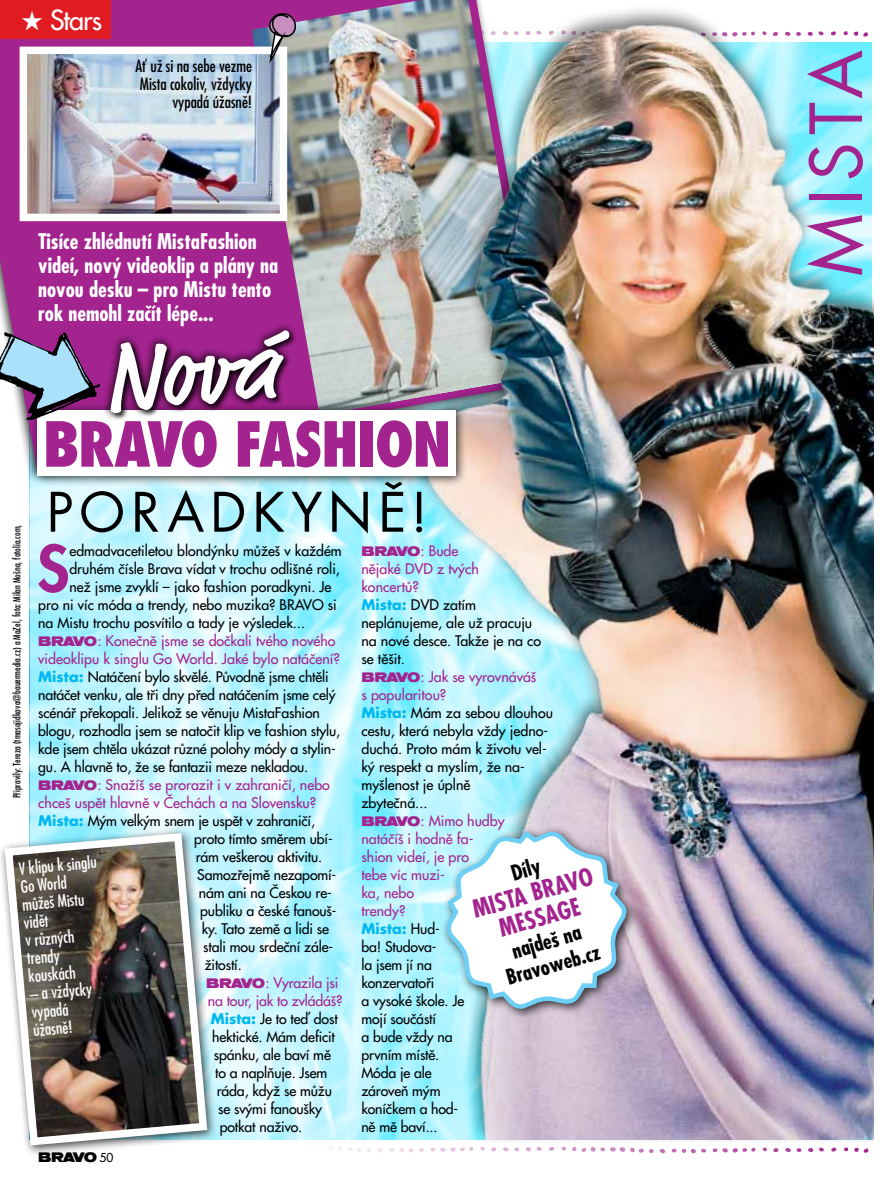
<style>
.page{position:relative;width:893px;height:1191px;background:#fff}
.page>*{position:absolute;margin:0;border:0;box-sizing:border-box;transform-origin:0 0}
.t1{font:94.5px "Market";color:#fff}
.t2{font:69.75px "Futura CE";letter-spacing:.105em;color:#a3238f}
.t3{font:800 61.95px "Futura CE";color:#a3238f}
.t4{font:800 condensed 60.3px "Futura CE";letter-spacing:-.03em;color:#a3238f}
.t5{font:52.95px "Futura CE";letter-spacing:.12em;color:#000}
.t6{font:27px "Futura CE";letter-spacing:-.035em;color:#fff}
.t7{font:700 condensed 24px/25.5px "Futura CE";color:#a3238f;text-align:center}
.t8{font:700 condensed 21px/24px "Futura CE";color:#fff}
.t9{font:700 condensed 21px/24px "Futura CE";color:#000;text-align:center}
.t10{font:condensed 16.5px/18px "Futura CE";color:#fff}
.t11{font:condensed 16.5px/18px "Futura CE";color:#000;text-align:right}
.t12{font:14.25px/18px "Futura CE";letter-spacing:-.01em;color:#000}
.t13{font:14.25px "Futura CE";color:#a3238f}
.t14{font:12px "Futura CE";color:#000}
.t15{font:condensed 9.75px "Futura CE";color:#000}
.s1{color:#a3238f}
.s2{font-weight:700;color:#00b9f1}
</style>
<div class="page">
<img style="left:30px;top:483px;width:366px;height:657px">
<div style="left:0;top:0;width:252px;height:472px;background:#a3238f"></div>
<img style="left:252px;top:0;width:144px;height:403px">
<img style="left:29px;top:56px;width:249px;height:156px">
<div style="left:20px;top:47px;width:267px;height:174px;border:8px solid #fff"></div>
<svg style="left:785px;top:1148px;width:16px;height:4px"></svg>
<svg style="left:808px;top:1148px;width:5px;height:4px"></svg>
<svg style="left:819px;top:1147px;width:50px;height:6px"></svg>
<svg style="left:331px;top:1147px;width:165px;height:6px"></svg>
<svg style="left:503px;top:1147px;width:16px;height:5px"></svg>
<svg style="left:526px;top:1146px;width:252px;height:8px"></svg>
<img style="left:396px;top:0;width:478px;height:1140px">
<div style="left:0;top:0;width:111px;height:38px;background:#e11b22"></div>
<div style="left:31px;top:403px;width:436px;height:84px;background:#000;opacity:.75"></div>
<div style="left:38px;top:410px;width:418px;height:65px;background:#fff"></div>
<svg style="left:0;top:275px;width:305px;height:162px"></svg>
<div style="left:0;top:826px;width:218px;height:330px;background:#000;opacity:.75"></div>
<img style="left:1px;top:829px;width:210px;height:320px">
<svg style="left:262px;top:9px;width:36px;height:58px;background:#9882a1"></svg>
<div style="left:441px;top:826px;width:197px;height:194px;background:#000;opacity:.75"></div>
<svg style="left:444px;top:827px;width:185px;height:220px"></svg>
<svg style="left:39px;top:1152px;width:58px;height:4px"></svg>
<svg style="left:39px;top:636px;width:58px;height:10px"></svg>
<svg style="left:39px;top:780px;width:58px;height:10px"></svg>
<svg style="left:207px;top:978px;width:58px;height:10px"></svg>
<svg style="left:362px;top:546px;width:58px;height:10px"></svg>
<svg style="left:362px;top:672px;width:58px;height:10px"></svg>
<svg style="left:362px;top:816px;width:58px;height:10px"></svg>
<h3 class="t6" style="left:21px;top:3px;width:82px">★ Stars</h3>
<p class="t11" style="left:135px;top:56px;width:118px">Ať už si na sebe vezme<br>Mista cokoliv, vždycky vypadá úžasně!</p>
<h3 class="t8" style="left:38px;top:229px;width:242px">Tisíce zhlédnutí MistaFashion videí, nový videoklip a plány na novou desku – pro Mistu tento rok nemohl začít lépe...</h3>
<h1 class="t1" style="left:99px;top:324px;width:174px;rotate:-5deg">Nová</h1>
<h3 class="t4" style="left:43px;top:408px;width:410px">BRAVO FASHION</h3>
<h3 class="t5" style="left:47px;top:481px;width:383px">PORADKYNĚ!</h3>
<p class="t15" style="left:11px;top:798px;width:275px;rotate:-90deg">Připravily: Tereza (tmasojidkova@bauermedia.cz) a MaZel, foto: Milan Mošna, fotolia.com,</p>
<h3 class="t3" style="left:37px;top:528px;width:34px">S</h3>
<p class="t12" style="left:69px;top:541px;width:274px">edmadvacetiletou blondýnku můžeš v každém</p>
<p class="t12" style="left:361px;top:541px;width:181px;text-indent:59px"><span class="s1">: Bude<br>nějaké DVD z tvých<br>koncertů?<br></span><span class="s2">Mista:</span> DVD zatím neplánujeme, ale už pracuju na nové desce. Takže je na co se těšit.</p>
<p class="t12" style="left:361px;top:667px;width:193px;text-indent:59px"><span class="s1">: Jak se vyrovnáváš<br>s popularitou?<br></span><span class="s2">Mista:</span> Mám za sebou dlouhou cestu, která nebyla vždy jedno&shy;duchá. Proto mám k životu vel&shy;ký respekt a myslím, že na&shy;myšlenost je úplně<br>zbytečná...</p>
<p class="t12" style="left:361px;top:811px;width:145px;text-indent:59px"><span class="s1">: Mimo hudby natáčíš i hodně fa&shy;shion videí, je pro<br>tebe víc muzi-<br>ka, nebo<br>trendy?<br></span><span class="s2">Mista:</span> Hud-<br>ba! Studova-<br>la jsem jí na konzervatoři<br>a vysoké škole. Je<br>mojí součástí<br>a bude vždy na<br>prvním místě.<br>Móda je ale<br>zároveň mým<br>koníčkem a hod-<br>ně mě baví...</p>
<p class="t12" style="left:69px;top:559px;width:272px">druhém čísle Brava vídat v trochu odlišné roli,</p>
<p class="t12" style="left:69px;top:577px;width:264px">než jsme zvyklí – jako fashion poradkyni. Je</p>
<p class="t12" style="left:38px;top:595px;width:300px">pro ni víc móda a trendy, nebo muzika? BRAVO si</p>
<p class="t12" style="left:38px;top:613px;width:268px">na Mistu trochu posvítilo a tady je výsledek...</p>
<p class="t12" style="left:38px;top:631px;width:304px;text-indent:59px"><span class="s1">: Konečně jsme se dočkali tvého nového videoklipu k singlu Go World. Jaké bylo natáčení?<br></span><span class="s2">Mista:</span> Natáčení bylo skvělé. Původně jsme chtěli natáčet venku, ale tři dny před natáčením jsme celý scénář překopali. Jelikož se věnuju MistaFashion blogu, rozhodla jsem se natočit klip ve fashion stylu, kde jsem chtěla ukázat různé polohy módy a stylin&shy;gu. A hlavně to, že se fantazii meze nekladou.</p>
<p class="t13" style="left:97px;top:775px;width:234px">: Snažíš se prorazit i v zahraničí, nebo</p>
<p class="t13" style="left:38px;top:793px;width:280px">chceš uspět hlavně v Čechách a na Slovensku?</p>
<p class="t12" style="left:38px;top:811px;width:278px"><span class="s2">Mista:</span> Mým velkým snem je uspět v zahraničí,</p>
<p class="t12" style="left:194px;top:829px;width:140px">proto tímto směrem ubí-</p>
<p class="t12" style="left:196px;top:847px;width:128px">rám veškerou aktivitu.</p>
<p class="t12" style="left:197px;top:865px;width:141px">Samozřejmě nezapomí-</p>
<p class="t12" style="left:199px;top:883px;width:135px">nám ani na Českou re-</p>
<p class="t12" style="left:200px;top:901px;width:138px">publiku a české fanouš-</p>
<p class="t12" style="left:202px;top:919px;width:129px">ky. Tato země a lidi se</p>
<p class="t12" style="left:203px;top:937px;width:131px">stali mou srdeční zále-</p>
<p class="t12" style="left:205px;top:955px;width:39px">žitostí.</p>
<p class="t13" style="left:265px;top:973px;width:75px">: Vyrazila jsi</p>
<p class="t13" style="left:208px;top:991px;width:136px">na tour, jak to zvládáš?</p>
<p class="t12" style="left:211px;top:1009px;width:128px"><span class="s2">Mista:</span> Je to teď dost</p>
<p class="t12" style="left:212px;top:1027px;width:124px">hektické. Mám deficit</p>
<p class="t12" style="left:214px;top:1045px;width:119px">spánku, ale baví mě</p>
<p class="t12" style="left:215px;top:1063px;width:114px">to a naplňuje. Jsem</p>
<p class="t12" style="left:217px;top:1081px;width:117px">ráda, když se můžu</p>
<p class="t12" style="left:218px;top:1099px;width:105px">se svými fanoušky</p>
<p class="t12" style="left:220px;top:1117px;width:84px">potkat naživo.</p>
<p class="t10" style="left:18px;top:859px;width:79px;rotate:-5deg">V klipu k singlu<br>Go World můžeš Mistu vidět<br>v různých trendy kouskách</p>
<p class="t10" style="left:29px;top:985px;width:64px;rotate:-5deg">– a vždycky vypadá úžasně!</p>
<h3 class="t9" style="left:508px;top:862px;width:31px;rotate:-16deg">Díly</h3>
<h3 class="t7" style="left:469px;top:897px;width:126px;rotate:-16deg">Mista BRAVO<br>Message</h3>
<h3 class="t9" style="left:497px;top:943px;width:98px;rotate:-16deg">najdeš na<br>Bravoweb.cz</h3>
<p class="t14" style="left:100px;top:1150px;width:15px">50</p>
<h2 class="t2" style="left:795px;top:276px;width:228px;rotate:-90deg">MISTA</h2>
</div>
